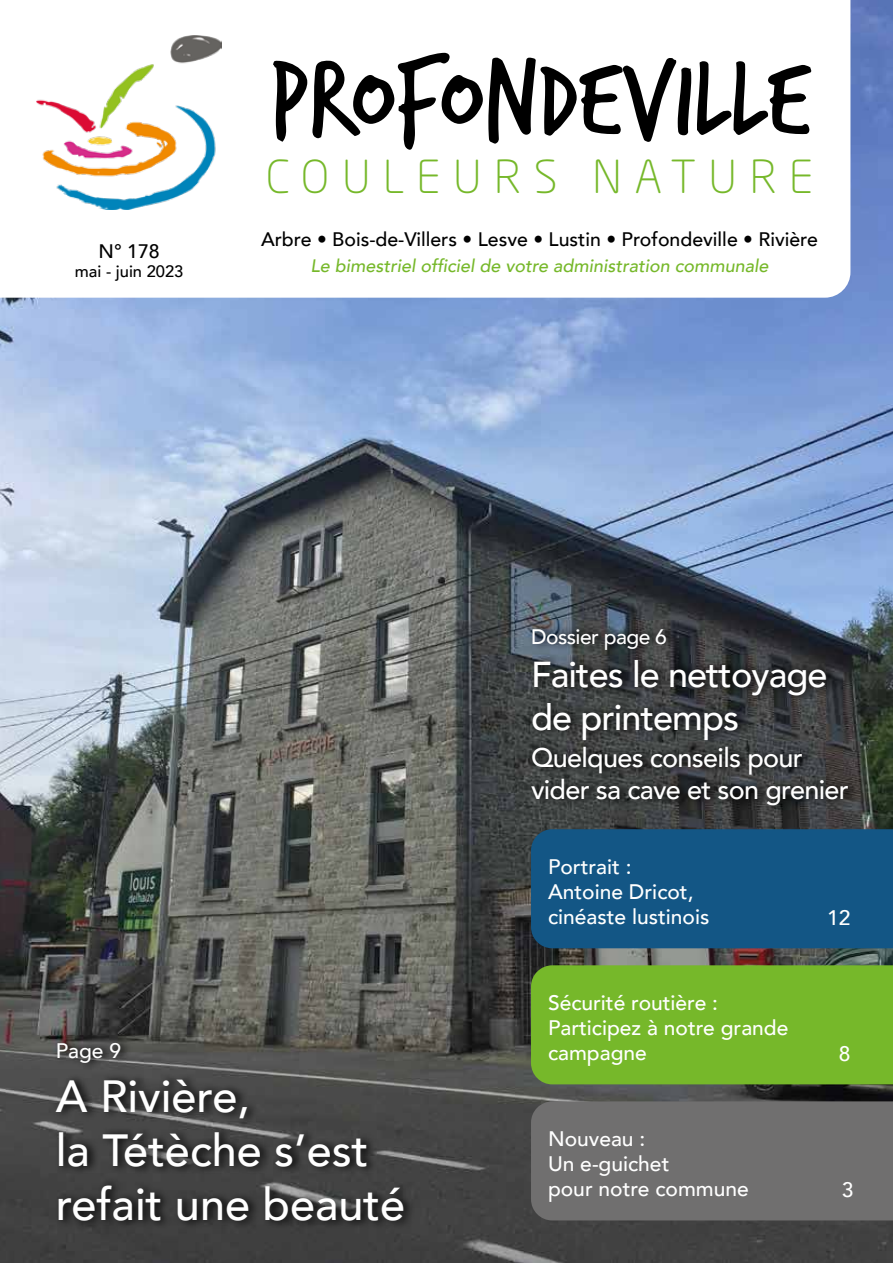
<style>
.page{position:relative;width:893px;height:1263px;background:#fff}
.page>*{position:absolute;margin:0;border:0;box-sizing:border-box;transform-origin:0 0}
.t1{font:115.5px "Trash Hand";color:#000}
.t2{font:500 45px/54px "Avenir";color:#fff}
.t3{font:300 45px "Neo Sans Std";letter-spacing:.28em;color:#76b82a}
.t4{font:500 36px/43.2px "Avenir";letter-spacing:-.025em;color:#fff}
.t5{font:500 27px/32.4px "Avenir";letter-spacing:-.025em;color:#fff}
.t6{font:500 21px/25.2px "Avenir";color:#fff}
.t7{font:500 21px "Avenir";letter-spacing:-.025em;color:#fff}
.t8{font:500 19.5px "Avenir";color:#000}
.t9{font:italic 500 18px "Avenir";color:#76b82a}
.t10{font:500 16.5px "Avenir";color:#000}
</style>
<div class="page">
<img style="left:0;top:0;width:893px;height:1263px">
<svg style="left:0;top:0;width:850px;height:298px"></svg>
<img style="left:36px;top:35px;width:186px;height:174px">
<svg style="left:528px;top:621px;width:332px;height:193px;background:#36393b"></svg>
<div style="left:531px;top:829px;width:362px;height:119px;background:#135685"></div>
<div style="left:531px;top:965px;width:362px;height:119px;background:#76b82a"></div>
<div style="left:531px;top:1101px;width:362px;height:119px;background:#706f6f"></div>
<svg style="left:53px;top:1035px;width:362px;height:194px;background:#434342"></svg>
<p class="t8" style="left:99px;top:234px;width:63px">N° 178</p>
<p class="t10" style="left:75px;top:257px;width:110px">mai - juin 2023</p>
<h1 class="t1" style="left:269px;top:43px;width:542px">PROFONDEVILLE</h1>
<h2 class="t3" style="left:266px;top:149px;width:549px">COULEURS NATURE</h2>
<p class="t8" style="left:261px;top:222px;width:558px">Arbre • Bois-de-Villers • Lesve • Lustin • Profondeville • Rivière</p>
<p class="t9" style="left:310px;top:255px;width:460px">Le bimestriel officiel de votre administration communale</p>
<p class="t7" style="left:531px;top:618px;width:137px">Dossier page 6</p>
<h3 class="t4" style="left:531px;top:651px;width:298px">Faites le nettoyage de printemps</h3>
<p class="t5" style="left:531px;top:740px;width:319px">Quelques conseils pour vider sa cave et son grenier</p>
<p class="t6" style="left:548px;top:852px;width:163px">Portrait :<br>Antoine Dricot, cinéaste lustinois</p>
<p class="t6" style="left:827px;top:904px;width:25px">12</p>
<p class="t6" style="left:56px;top:1037px;width:67px">Page 9</p>
<h2 class="t2" style="left:56px;top:1067px;width:351px">A Rivière,<br>la Tétèche s’est refait une beauté</h2>
<p class="t6" style="left:548px;top:989px;width:242px">Sécurité routière :<br>Participez à notre grande campagne</p>
<p class="t6" style="left:548px;top:1125px;width:202px">Nouveau :<br>Un e-guichet<br>pour notre commune</p>
<p class="t6" style="left:839px;top:1040px;width:13px">8</p>
<p class="t6" style="left:842px;top:1176px;width:13px">3</p>
</div>
